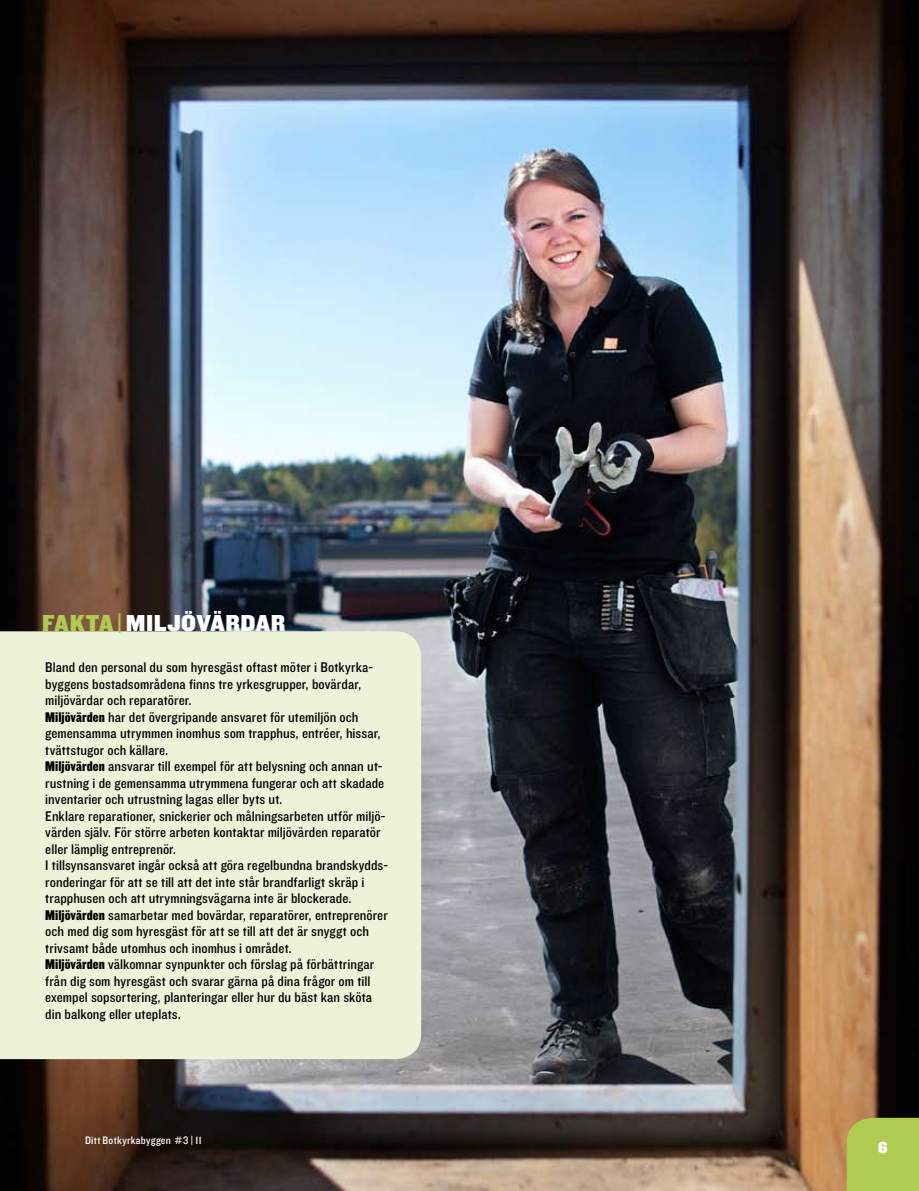
<style>
.page{position:relative;width:919px;height:1191px;background:#fff}
.page>*{position:absolute;margin:0;border:0;box-sizing:border-box;transform-origin:0 0}
.t1{font:24px "Knockout HTF71 Full Middlewt";letter-spacing:.02em;color:#fff}
.t2{font:16.5px "Knockout HTF91 Ultmt Middlewt";color:#fff}
.t3{font:14.55px/16.5px "Knockout HTF30 Junior Welterwt";color:#000}
.t4{font:11.25px "Knockout HTF30 Junior Welterwt";letter-spacing:.02em;color:#fff}
.s1{color:#b0cb52}
.s2{font-family:"Knockout HTF70 Full Welterwt"}
</style>
<div class="page">
<img style="left:0;top:0;width:918px;height:1191px">
<div style="left:0;top:631px;width:421px;height:428px;background:#ecf3d9"></div>
<div style="left:846px;top:1117px;width:72px;height:74px;background:#b0cb52"></div>
<h1 class="t1" style="left:42px;top:610px;width:244px"><span class="s1">FAKTA |</span> MILJÖVÄRDAR</h1>
<p class="t3" style="left:45px;top:659px;width:344px">Bland den personal du som hyresgäst oftast möter i Botkyrka&shy;byggens bostadsområdena finns tre yrkesgrupper, bovärdar, miljövärdar och reparatörer.<br><span class="s2">Miljövärden</span> har det övergripande ansvaret för utemiljön och gemensamma utrymmen inomhus som trapphus, entréer, hissar, tvättstugor och källare.<br><span class="s2">Miljövärden</span> ansvarar till exempel för att belysning och annan ut&shy;rustning i de gemensamma utrymmena fungerar och att skadade inventarier och utrustning lagas eller byts ut.<br>Enklare reparationer, snickerier och målningsarbeten utför miljö&shy;värden själv. För större arbeten kontaktar miljövärden reparatör eller lämplig entreprenör.<br>I tillsynsansvaret ingår också att göra regelbundna brandskydds&shy;ronderingar för att se till att det inte står brandfarligt skräp i trapphusen och att utrymningsvägarna inte är blockerade.<br><span class="s2">Miljövärden</span> samarbetar med bovärdar, reparatörer, entreprenörer och med dig som hyresgäst för att se till att det är snyggt och trivsamt både utomhus och inomhus i området.<br><span class="s2">Miljövärden</span> välkomnar synpunkter och förslag på förbättringar från dig som hyresgäst och svarar gärna på dina frågor om till exempel sopsortering, planteringar eller hur du bäst kan sköta din balkong eller uteplats.</p>
<p class="t4" style="left:85px;top:1134px;width:118px">Ditt Botkyrkabyggen #3 | 11</p>
<p class="t2" style="left:878px;top:1137px;width:11px">6</p>
</div>
